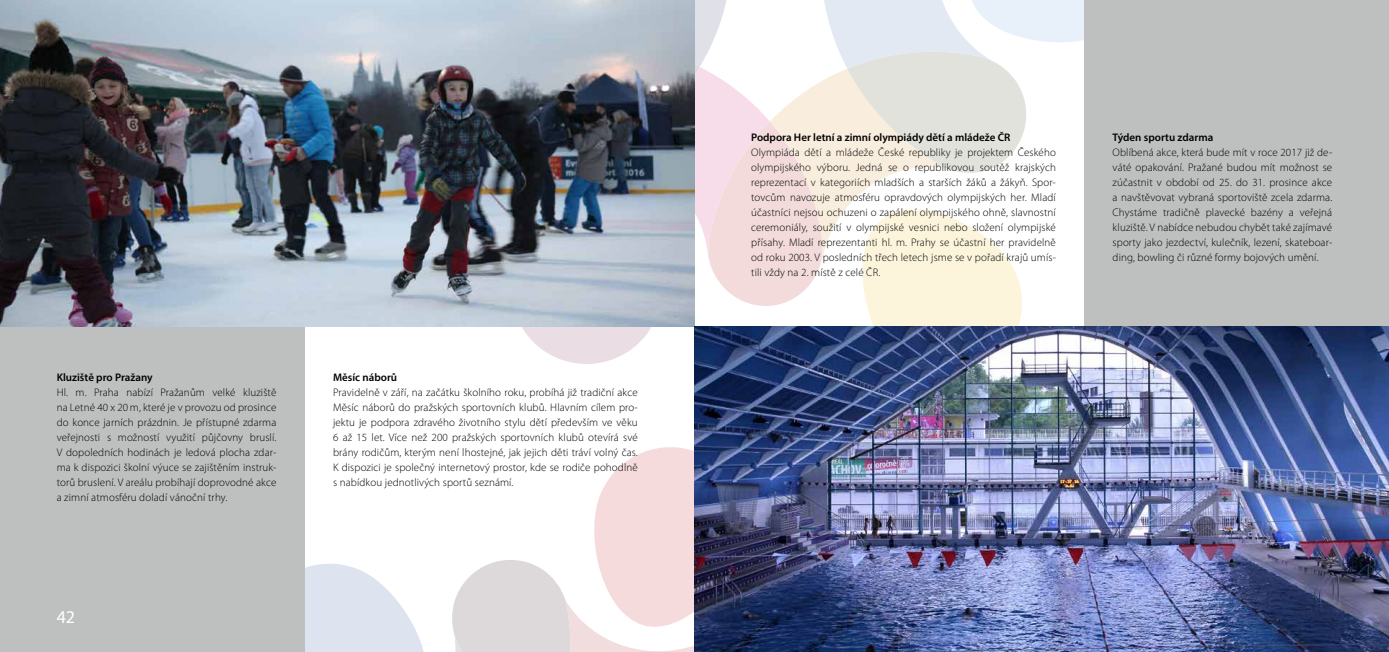
<style>
.page{position:relative;width:1389px;height:652px;background:#fff}
.page>*{position:absolute;margin:0;border:0;box-sizing:border-box;transform-origin:0 0}
.t1{font:18px "Myriad Pro";color:#fff}
.t2{font:300 11px/15px "Myriad Pro";letter-spacing:.01em;color:#000;text-align:justify}
.t3{font:600 11px "Myriad Pro";color:#000}
</style>
<div class="page">
<svg style="left:305px;top:447px;width:389px;height:205px"></svg>
<svg style="left:415px;top:0;width:669px;height:364px"></svg>
<div style="left:1084px;top:0;width:305px;height:652px;background:#bec0c0"></div>
<div style="left:0;top:0;width:305px;height:652px;background:#bec0c0"></div>
<img style="left:0;top:0;width:694px;height:326px">
<img style="left:694px;top:326px;width:695px;height:326px">
<p class="t3" style="left:57px;top:370px;width:97px">Kluziště pro Pražany</p>
<p class="t2" style="left:57px;top:385px;width:221px">Hl. m. Praha nabízí Pražanům velké kluziště na Letné 40 x 20 m, které je v provozu od prosince do konce jarních prázdnin. Je přístupné zdarma veřejnosti s možností využití půjčovny bruslí.<br>V dopoledních hodinách je ledová plocha zdar&shy;ma k dispozici školní výuce se zajištěním instruk&shy;torů bruslení. V areálu probíhají doprovodné akce a zimní atmosféru doladí vánoční trhy.</p>
<h1 class="t1" style="left:57px;top:606px;width:20px">42</h1>
<p class="t3" style="left:333px;top:370px;width:66px">Měsíc náborů</p>
<p class="t2" style="left:333px;top:385px;width:306px">Pravidelně v září, na začátku školního roku, probíhá již tradiční akce Měsíc náborů do pražských sportovních klubů. Hlavním cílem pro&shy;jektu je podpora zdravého životního stylu dětí především ve věku 6 až 15 let. Více než 200 pražských sportovních klubů otevírá své brány rodičům, kterým není lhostejné, jak jejich děti tráví volný čas.<br>K dispozici je společný internetový prostor, kde se rodiče pohodlně s nabídkou jednotlivých sportů seznámí.</p>
<p class="t3" style="left:751px;top:130px;width:261px">Podpora Her letní a zimní olympiády dětí a mládeže ČR</p>
<p class="t2" style="left:751px;top:145px;width:306px">Olympiáda dětí a mládeže České republiky je projektem Českého olympijského výboru. Jedná se o republikovou soutěž krajských reprezentací v kategoriích mladších a starších žáků a žákyň. Spor&shy;tovcům navozuje atmosféru opravdových olympijských her. Mladí účastníci nejsou ochuzeni o zapálení olympijského ohně, slavnostní ceremoniály, soužití v olympijské vesnici nebo složení olympijské přísahy. Mladí reprezentanti hl. m. Prahy se účastní her pravidelně od roku 2003. V posledních třech letech jsme se v pořadí krajů umís&shy;tili vždy na 2. místě z celé ČR.</p>
<p class="t3" style="left:1113px;top:130px;width:102px">Týden sportu zdarma</p>
<p class="t2" style="left:1113px;top:145px;width:221px">Oblíbená akce, která bude mít v roce 2017 již de&shy;váté opakování. Pražané budou mít možnost se zúčastnit v období od 25. do 31. prosince akce a navštěvovat vybraná sportoviště zcela zdarma.<br>Chystáme tradičně plavecké bazény a veřejná kluziště. V nabídce nebudou chybět také zajímavé sporty jako jezdectví, kulečník, lezení, skateboar&shy;ding, bowling či různé formy bojových umění.</p>
</div>
